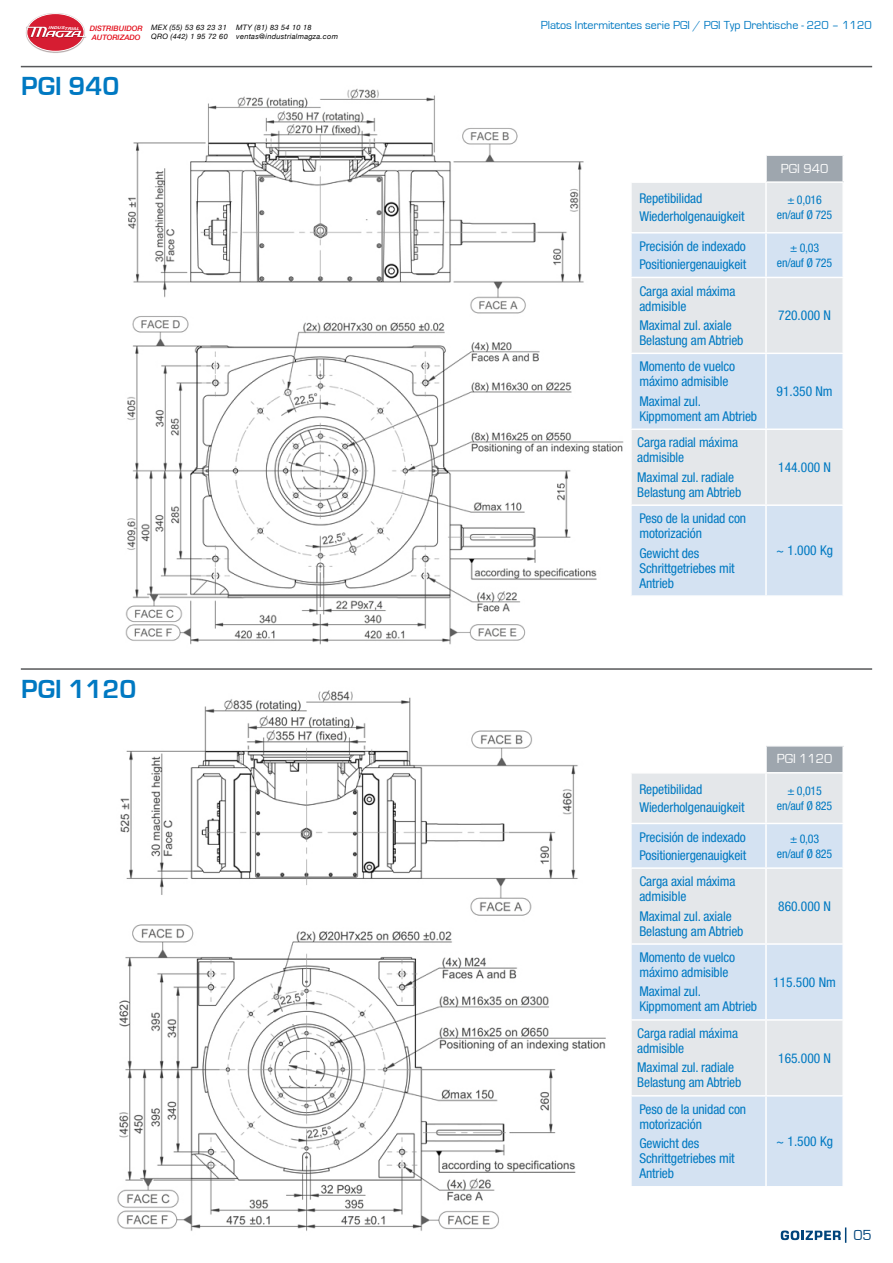
<style>
.page{position:relative;width:893px;height:1263px;background:#fff}
.page>*{position:absolute;margin:0;border:0;box-sizing:border-box;transform-origin:0 0}
.t1{font:700 27px "Eurostile";color:#0079c2}
.t2{font:15px "Eurostile";color:#00447b}
.t3{font:condensed 13.5px/15px "Helvetica Neue LT Std";letter-spacing:-.01em;color:#0079c2}
.t4{font:13.5px "Eurostile";color:#fff}
.t5{font:condensed 12px "Helvetica Neue LT Std";letter-spacing:-.02em;color:#0079c2}
.t6{font:12px "Eurostile";color:#0079c2}
.t7{font:italic 7.5px/9.1px "Helvetica Neue";letter-spacing:.035em;color:#000}
.t8{font:italic 500 7.5px/8.9px "Helvetica Neue";color:#e20916}
.t9{font:italic 700 3.9px "Helvetica Neue";color:#fff;scale:1.26 1}
</style>
<div class="page">
<svg style="left:781px;top:1227px;width:65px;height:16px"></svg>
<img style="left:117px;top:690px;width:489px;height:541px">
<img style="left:125px;top:88px;width:499px;height:557px">
<hr style="left:21px;top:66px;width:851px;height:1px;background:#57585a">
<hr style="left:21px;top:668px;width:851px;height:2px;background:#57585a">
<div style="left:766px;top:155px;width:77px;height:27px;background:#9ea6ae"></div>
<div style="left:632px;top:183px;width:210px;height:49px;background:#e4e7ea"></div>
<svg style="left:632px;top:234px;width:210px;height:361px;background:#dae4ee"></svg>
<hr style="left:765px;top:183px;width:2px;height:49px;background:#fff">
<hr style="left:765px;top:234px;width:2px;height:43px;background:#fff">
<hr style="left:630px;top:277px;width:136px;height:1px;background:#fff">
<hr style="left:766px;top:277px;width:78px;height:1px;background:#fff">
<hr style="left:765px;top:278px;width:2px;height:75px;background:#fff">
<hr style="left:630px;top:353px;width:136px;height:1px;background:#fff">
<hr style="left:766px;top:353px;width:78px;height:1px;background:#fff">
<hr style="left:765px;top:354px;width:2px;height:74px;background:#fff">
<hr style="left:630px;top:428px;width:136px;height:2px;background:#fff">
<hr style="left:766px;top:428px;width:78px;height:2px;background:#fff">
<hr style="left:765px;top:430px;width:2px;height:74px;background:#fff">
<hr style="left:630px;top:504px;width:136px;height:2px;background:#fff">
<hr style="left:766px;top:504px;width:78px;height:2px;background:#fff">
<hr style="left:765px;top:506px;width:2px;height:89px;background:#fff">
<hr style="left:766px;top:154px;width:78px;height:2px;background:#fff">
<hr style="left:765px;top:156px;width:2px;height:25px;background:#fff">
<hr style="left:842px;top:156px;width:2px;height:25px;background:#fff">
<hr style="left:766px;top:181px;width:78px;height:2px;background:#fff">
<div style="left:766px;top:746px;width:77px;height:27px;background:#9ea6ae"></div>
<div style="left:632px;top:773px;width:210px;height:50px;background:#e4e7ea"></div>
<svg style="left:632px;top:824px;width:210px;height:362px;background:#dae4ee"></svg>
<hr style="left:765px;top:773px;width:2px;height:50px;background:#fff">
<hr style="left:765px;top:824px;width:2px;height:43px;background:#fff">
<hr style="left:630px;top:867px;width:136px;height:2px;background:#fff">
<hr style="left:766px;top:867px;width:78px;height:2px;background:#fff">
<hr style="left:765px;top:869px;width:2px;height:74px;background:#fff">
<hr style="left:630px;top:943px;width:136px;height:2px;background:#fff">
<hr style="left:766px;top:943px;width:78px;height:2px;background:#fff">
<hr style="left:765px;top:945px;width:2px;height:74px;background:#fff">
<hr style="left:630px;top:1019px;width:136px;height:2px;background:#fff">
<hr style="left:766px;top:1019px;width:78px;height:2px;background:#fff">
<hr style="left:765px;top:1021px;width:2px;height:74px;background:#fff">
<hr style="left:630px;top:1095px;width:136px;height:1px;background:#fff">
<hr style="left:766px;top:1095px;width:78px;height:1px;background:#fff">
<hr style="left:765px;top:1096px;width:2px;height:90px;background:#fff">
<hr style="left:765px;top:746px;width:2px;height:26px;background:#fff">
<hr style="left:842px;top:746px;width:2px;height:26px;background:#fff">
<hr style="left:766px;top:772px;width:78px;height:1px;background:#fff">
<img style="left:27px;top:13px;width:57px;height:40px">
<div style="left:27px;top:14px;width:57px;height:37px;background:#d61d32;border-radius:50%"></div>
<div style="left:27px;top:13px;width:57px;height:39px;border:1px solid #fff;border-radius:50%"></div>
<img style="left:26px;top:26px;width:60px;height:13px">
<svg style="left:27px;top:27px;width:59px;height:10px"></svg>
<p class="t9" style="left:49px;top:25px;width:27px">INDUSTRIA L</p>
<p class="t8" style="left:90px;top:23px;width:54px">DISTRIBUIDOR<br>AUTORIZADO</p>
<p class="t7" style="left:151px;top:23px;width:78px">MEX (55) 53 63 23 31<br>QRO (442) 1 95 72 60</p>
<p class="t7" style="left:236px;top:23px;width:103px">MTY (81) 83 54 10 18 ventas@industrialmagza.com</p>
<p class="t1" style="left:21px;top:72px;width:100px">PGI 940</p>
<p class="t1" style="left:21px;top:674px;width:117px">PGI 1120</p>
<p class="t6" style="left:541px;top:19px;width:332px">Platos Intermitentes serie PGI / PGI Typ Drehtische - 220 – 1120</p>
<p class="t3" style="left:639px;top:191px;width:64px">Repetibilidad</p>
<p class="t3" style="left:639px;top:209px;width:107px">Wiederholgenauigkeit</p>
<p class="t3" style="left:639px;top:239px;width:108px">Precisión de indexado</p>
<p class="t3" style="left:639px;top:257px;width:108px">Positioniergenauigkeit</p>
<p class="t3" style="left:639px;top:283px;width:98px">Carga axial máxima admisible</p>
<p class="t3" style="left:639px;top:317px;width:106px">Maximal zul. axiale<br>Belastung am Abtrieb</p>
<p class="t3" style="left:639px;top:359px;width:97px">Momento de vuelco máximo admisible</p>
<p class="t3" style="left:639px;top:393px;width:119px">Maximal zul.<br>Kippmoment am Abtrieb</p>
<p class="t3" style="left:637px;top:435px;width:102px">Carga radial máxima admisible</p>
<p class="t3" style="left:637px;top:469px;width:106px">Maximal zul. radiale<br>Belastung am Abtrieb</p>
<p class="t4" style="left:781px;top:161px;width:49px">PGI 940</p>
<p class="t5" style="left:787px;top:193px;width:36px">± 0,016</p>
<p class="t5" style="left:777px;top:208px;width:57px">en/auf Ø 725</p>
<p class="t5" style="left:790px;top:241px;width:31px">± 0,03</p>
<p class="t5" style="left:777px;top:256px;width:57px">en/auf Ø 725</p>
<p class="t3" style="left:778px;top:308px;width:54px">720.000 N</p>
<p class="t3" style="left:776px;top:384px;width:58px">91.350 Nm</p>
<p class="t3" style="left:778px;top:460px;width:54px">144.000 N</p>
<p class="t3" style="left:639px;top:511px;width:108px">Peso de la unidad con motorización</p>
<p class="t3" style="left:639px;top:545px;width:97px">Gewicht des<br>Schrittgetriebes mit<br>Antrieb</p>
<p class="t3" style="left:776px;top:543px;width:58px">~ 1.000 Kg</p>
<p class="t3" style="left:639px;top:782px;width:64px">Repetibilidad</p>
<p class="t3" style="left:639px;top:799px;width:107px">Wiederholgenauigkeit</p>
<p class="t3" style="left:639px;top:829px;width:108px">Precisión de indexado</p>
<p class="t3" style="left:639px;top:847px;width:108px">Positioniergenauigkeit</p>
<p class="t3" style="left:639px;top:874px;width:98px">Carga axial máxima admisible</p>
<p class="t3" style="left:639px;top:908px;width:106px">Maximal zul. axiale<br>Belastung am Abtrieb</p>
<p class="t3" style="left:639px;top:950px;width:97px">Momento de vuelco máximo admisible</p>
<p class="t3" style="left:639px;top:984px;width:119px">Maximal zul.<br>Kippmoment am Abtrieb</p>
<p class="t3" style="left:637px;top:1026px;width:102px">Carga radial máxima admisible</p>
<p class="t3" style="left:637px;top:1060px;width:106px">Maximal zul. radiale<br>Belastung am Abtrieb</p>
<p class="t4" style="left:777px;top:751px;width:57px">PGI 1120</p>
<p class="t5" style="left:787px;top:784px;width:36px">± 0,015</p>
<p class="t5" style="left:777px;top:799px;width:57px">en/auf Ø 825</p>
<p class="t5" style="left:790px;top:831px;width:31px">± 0,03</p>
<p class="t5" style="left:777px;top:846px;width:57px">en/auf Ø 825</p>
<p class="t3" style="left:778px;top:898px;width:54px">860.000 N</p>
<p class="t3" style="left:773px;top:974px;width:64px">115.500 Nm</p>
<p class="t3" style="left:778px;top:1050px;width:54px">165.000 N</p>
<p class="t3" style="left:639px;top:1101px;width:108px">Peso de la unidad con motorización</p>
<p class="t3" style="left:639px;top:1136px;width:97px">Gewicht des<br>Schrittgetriebes mit<br>Antrieb</p>
<p class="t3" style="left:776px;top:1134px;width:58px">~ 1.500 Kg</p>
<p class="t2" style="left:853px;top:1227px;width:20px">05</p>
</div>
